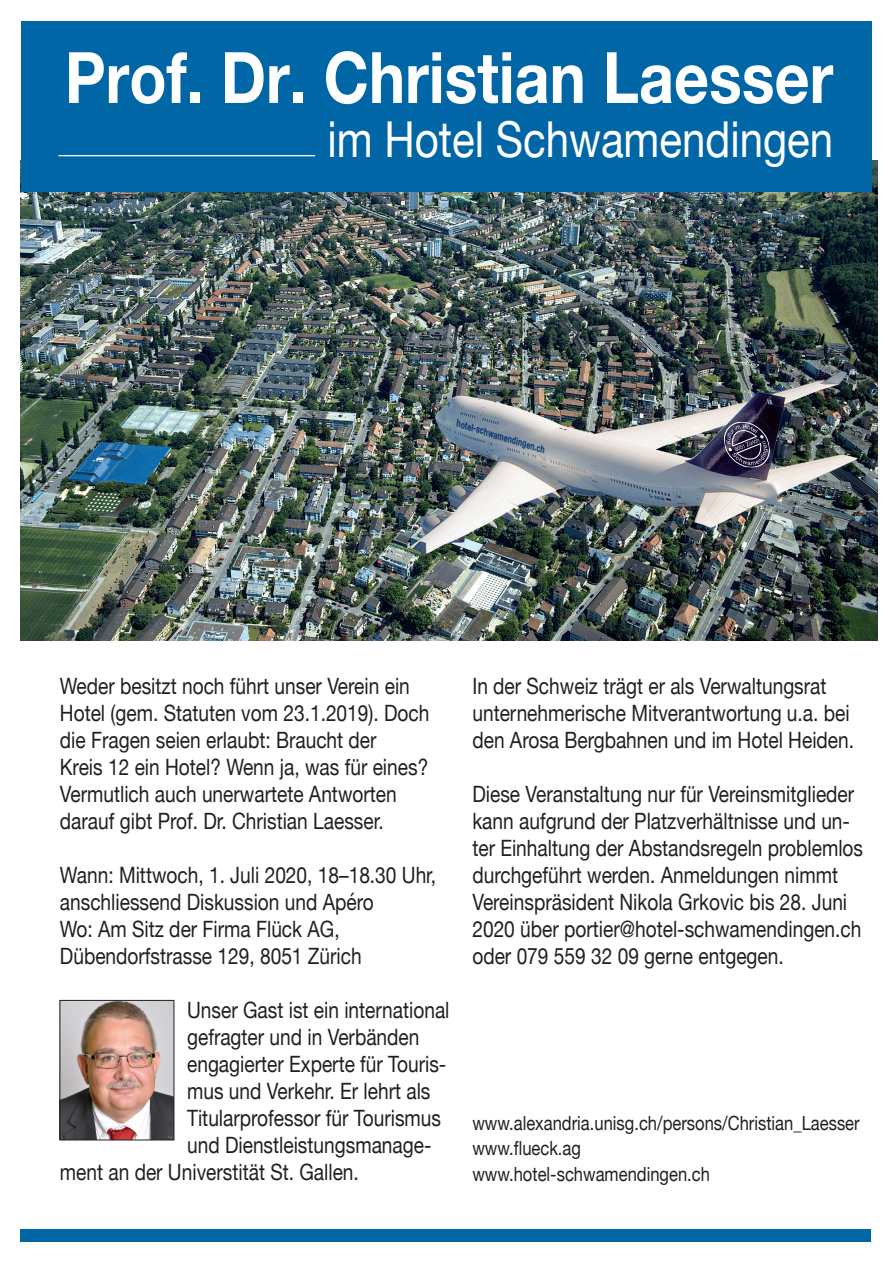
<style>
.page{position:relative;width:893px;height:1263px;background:#fff}
.page>*{position:absolute;margin:0;border:0;box-sizing:border-box;transform-origin:0 0}
.t1{font:700 70.95px "Helvetica Neue";color:#fff;scale:.86 1}
.t2{font:49.5px "Helvetica Neue";color:#fff;scale:.85 1}
.t3{font:22.5px/27px "Helvetica Neue";color:#231f20;scale:.85 1}
.t4{font:19.5px/25.5px "Helvetica Neue";color:#231f20;scale:.85 1}
.t5{font:700 10.2px "Helvetica Neue";color:#002f6c;scale:.69 1}
</style>
<div class="page">
<img style="left:21px;top:160px;width:857px;height:481px">
<svg style="left:721px;top:421px;width:52px;height:48px"></svg>
<div style="left:21px;top:21px;width:851px;height:170px;background:#0166a5"></div>
<hr style="left:58px;top:155px;width:257px;height:1px;background:#fff">
<div style="left:21px;top:1229px;width:850px;height:13px;background:#0166a5"></div>
<img style="left:62px;top:1002px;width:110px;height:136px">
<div style="left:60px;top:1000px;width:114px;height:140px;border:1px solid #231f20"></div>
<h1 class="t1" style="left:65px;top:34px;width:895px">Prof. Dr. Christian Laesser</h1>
<h2 class="t2" style="left:327px;top:104px;width:597px">im Hotel Schwamendingen</h2>
<p class="t5" style="left:459px;top:417px;width:135px;rotate:17deg">hotel-schwamendingen.ch</p>
<p class="t3" style="left:60px;top:674px;width:436px">Weder besitzt noch führt unser Verein ein Hotel (gem. Statuten vom 23.1.2019). Doch die Fragen seien erlaubt: Braucht der<br>Kreis 12 ein Hotel? Wenn ja, was für eines?<br>Vermutlich auch unerwartete Antworten darauf gibt Prof. Dr. Christian Laesser.</p>
<p class="t3" style="left:60px;top:863px;width:444px">Wann: Mittwoch, 1. Juli 2020, 18–18.30 Uhr, anschliessend Diskussion und Apéro<br>Wo: Am Sitz der Firma Flück AG, Dübendorfstrasse 129, 8051 Zürich</p>
<p class="t3" style="left:187px;top:998px;width:310px">Unser Gast ist ein international</p>
<p class="t3" style="left:187px;top:1025px;width:275px">gefragter und in Verbänden</p>
<p class="t3" style="left:187px;top:1052px;width:306px">engagierter Experte für Touris-</p>
<p class="t3" style="left:187px;top:1079px;width:288px">mus und Verkehr. Er lehrt als</p>
<p class="t3" style="left:187px;top:1106px;width:300px">Titularprofessor für Tourismus</p>
<p class="t3" style="left:187px;top:1133px;width:289px">und Dienstleistungsmanage-</p>
<p class="t3" style="left:60px;top:1160px;width:353px">ment an der Universtität St. Gallen.</p>
<p class="t3" style="left:472px;top:674px;width:451px">In der Schweiz trägt er als Verwaltungsrat unternehmerische Mitverantwortung u.a. bei den Arosa Bergbahnen und im Hotel Heiden.</p>
<p class="t3" style="left:472px;top:782px;width:461px">Diese Veranstaltung nur für Vereinsmitglieder kann aufgrund der Platzverhältnisse und un&shy;ter Einhaltung der Abstandsregeln problemlos durchgeführt werden. Anmeldungen nimmt Vereinspräsident Nikola Grkovic bis 28. Juni 2020 über portier@hotel-schwamendingen.ch oder 079 559 32 09 gerne entgegen.</p>
<p class="t4" style="left:472px;top:1111px;width:457px">www.alexandria.unisg.ch/persons/Christian_Laesser www.flueck.ag<br>www.hotel-schwamendingen.ch</p>
</div>
